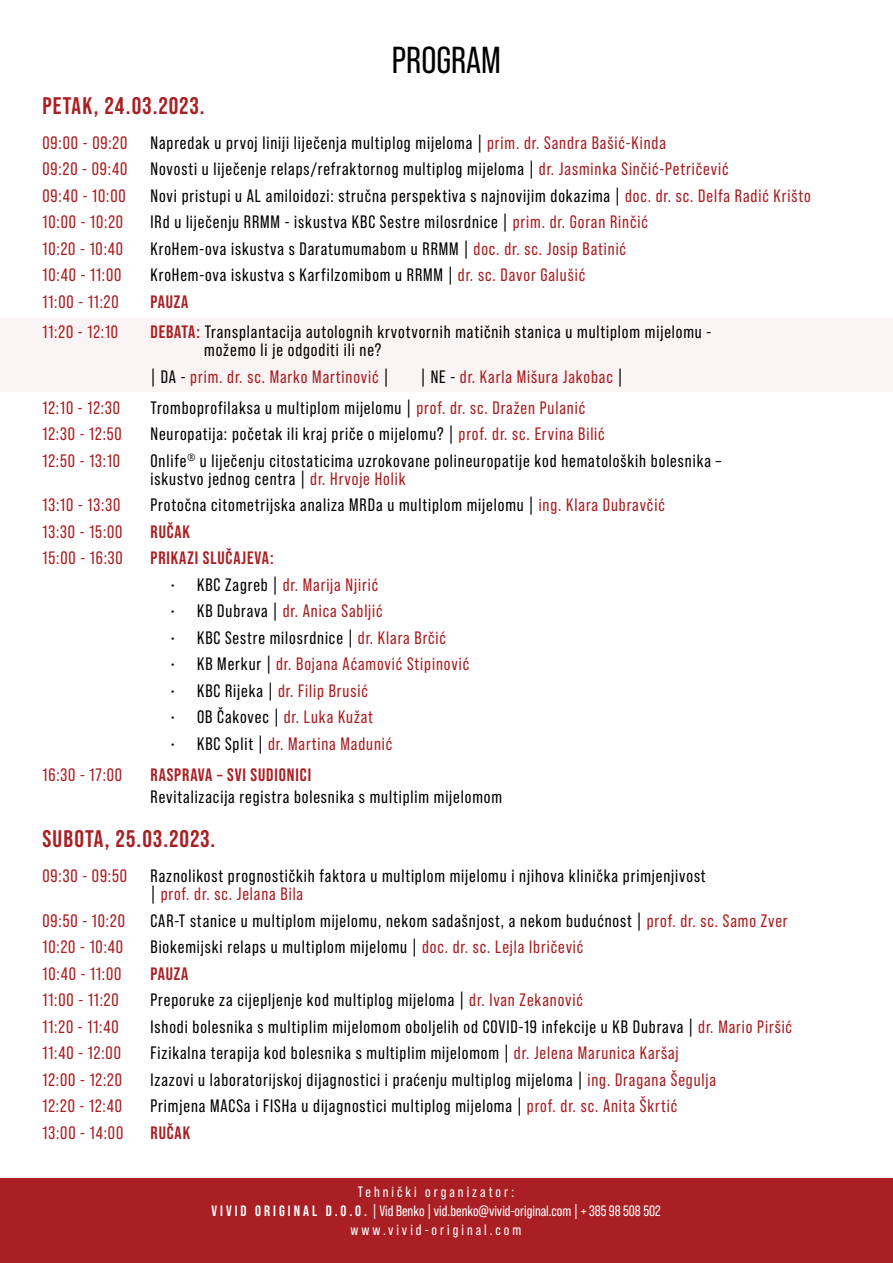
<style>
.page{position:relative;width:893px;height:1263px;background:#fff}
.page>*{position:absolute;margin:0;border:0;box-sizing:border-box;transform-origin:0 0}
.t1{font:37.5px "Bebas Neue Pro";color:#000}
.t2{font:700 24px "Bebas Neue Pro";letter-spacing:.05em;color:#a91f23}
.t3{font:18px/18px "Bebas Neue Pro";letter-spacing:.05em;color:#000}
.t4{font:18px "Bebas Neue Pro";letter-spacing:.05em;color:#a91f23}
.t5{font:700 18px "Bebas Neue Pro";letter-spacing:.05em;color:#a91f23}
.t6{font:15px/19.2px "Bebas Neue Pro";letter-spacing:.075em;color:#fff;text-align:center}
.s1{color:#a91f23}
.s2{font-weight:700;color:#a91f23}
.s3{color:#000}
.s4{font-weight:700}
</style>
<div class="page">
<div style="left:0;top:1178px;width:893px;height:85px;background:#a91f23"></div>
<div style="left:0;top:318px;width:893px;height:73px;background:#faf4f4"></div>
<h1 class="t1" style="left:392px;top:39px;width:111px">PROGRAM</h1>
<h2 class="t2" style="left:43px;top:92px;width:164px">PETAK, 24.03.2023.</h2>
<p class="t4" style="left:43px;top:132px;width:86px">09:00 - 09:20</p>
<p class="t3" style="left:151px;top:133px;width:517px">Napredak u prvoj liniji liječenja multiplog mijeloma | <span class="s1">prim. dr. Sandra Bašić-Kinda</span></p>
<p class="t4" style="left:43px;top:159px;width:86px">09:20 - 09:40</p>
<p class="t3" style="left:151px;top:160px;width:579px">Novosti u liječenje relaps/refraktornog multiplog mijeloma | <span class="s1">dr. Jasminka Sinčić-Petričević</span></p>
<p class="t4" style="left:43px;top:185px;width:85px">09:40 - 10:00</p>
<p class="t3" style="left:151px;top:186px;width:662px">Novi pristupi u AL amiloidozi: stručna perspektiva s najnovijim dokazima | <span class="s1">doc. dr. sc. Delfa Radić Krišto</span></p>
<p class="t4" style="left:43px;top:212px;width:82px">10:00 - 10:20</p>
<p class="t3" style="left:151px;top:213px;width:499px">IRd u liječenju RRMM - iskustva KBC Sestre milosrdnice | <span class="s1">prim. dr. Goran Rinčić</span></p>
<p class="t4" style="left:43px;top:238px;width:82px">10:20 - 10:40</p>
<p class="t3" style="left:151px;top:239px;width:477px">KroHem-ova iskustva s Daratumumabom u RRMM | <span class="s1">doc. dr. sc. Josip Batinić</span></p>
<p class="t4" style="left:43px;top:265px;width:80px">10:40 - 11:00</p>
<p class="t3" style="left:151px;top:266px;width:436px">KroHem-ova iskustva s Karfilzomibom u RRMM | <span class="s1">dr. sc. Davor Galušić</span></p>
<p class="t4" style="left:43px;top:291px;width:78px">11:00 - 11:20</p>
<p class="t5" style="left:151px;top:291px;width:39px">PAUZA</p>
<p class="t4" style="left:43px;top:322px;width:77px">11:20 - 12:10</p>
<p class="t3" style="left:204px;top:323px;width:509px;text-indent:-54px"><span class="s2">DEBATA:</span> Transplantacija autolognih krvotvornih matičnih stanica u multiplom mijelomu - možemo li je odgoditi ili ne?</p>
<p class="t4" style="left:151px;top:367px;width:240px"><span class="s3">| DA -</span> prim. dr. sc. Marko Martinović <span class="s3">|</span></p>
<p class="t4" style="left:421px;top:367px;width:204px"><span class="s3">| NE -</span> dr. Karla Mišura Jakobac <span class="s3">|</span></p>
<p class="t4" style="left:43px;top:397px;width:79px">12:10 - 12:30</p>
<p class="t3" style="left:151px;top:398px;width:436px">Tromboprofilaksa u multiplom mijelomu | <span class="s1">prof. dr. sc. Dražen Pulanić</span></p>
<p class="t4" style="left:43px;top:424px;width:81px">12:30 - 12:50</p>
<p class="t3" style="left:151px;top:425px;width:456px">Neuropatija: početak ili kraj priče o mijelomu? | <span class="s1">prof. dr. sc. Ervina Bilić</span></p>
<p class="t4" style="left:43px;top:450px;width:79px">12:50 - 13:10</p>
<p class="t3" style="left:151px;top:451px;width:572px">Onlife<sup>®</sup> u liječenju citostaticima uzrokovane polineuropatije kod hematoloških bolesnika – iskustvo jednog centra | <span class="s1">dr. Hrvoje Holik</span></p>
<p class="t4" style="left:43px;top:495px;width:79px">13:10 - 13:30</p>
<p class="t3" style="left:151px;top:496px;width:516px">Protočna citometrijska analiza MRDa u multiplom mijelomu | <span class="s1">ing. Klara Dubravčić</span></p>
<p class="t4" style="left:43px;top:521px;width:81px">13:30 - 15:00</p>
<p class="t5" style="left:151px;top:521px;width:41px">RUČAK</p>
<p class="t4" style="left:43px;top:548px;width:82px">15:00 - 16:30</p>
<p class="t5" style="left:151px;top:548px;width:125px">PRIKAZI SLUČAJEVA:</p>
<p class="t4" style="left:170px;top:574px;width:210px"><span class="s3">• KBC Zagreb |</span> dr. Marija Njirić</p>
<p class="t4" style="left:170px;top:601px;width:214px"><span class="s3">• KB Dubrava |</span> dr. Anica Sabljić</p>
<p class="t3" style="left:170px;top:628px;width:277px">• KBC Sestre milosrdnice | <span class="s1">dr. Klara Brčić</span></p>
<p class="t4" style="left:170px;top:654px;width:301px"><span class="s3">• KB Merkur |</span> dr. Bojana Aćamović Stipinović</p>
<p class="t4" style="left:170px;top:680px;width:199px"><span class="s3">• KBC Rijeka |</span> dr. Filip Brusić</p>
<p class="t4" style="left:170px;top:707px;width:204px"><span class="s3">• OB Čakovec |</span> dr. Luka Kužat</p>
<p class="t4" style="left:170px;top:733px;width:224px"><span class="s3">• KBC Split |</span> dr. Martina Madunić</p>
<p class="t4" style="left:43px;top:764px;width:81px">16:30 - 17:00</p>
<p class="t5" style="left:151px;top:764px;width:162px">RASPRAVA – SVI SUDIONICI</p>
<p class="t3" style="left:151px;top:787px;width:353px">Revitalizacija registra bolesnika s multiplim mijelomom</p>
<h2 class="t2" style="left:43px;top:825px;width:174px">SUBOTA, 25.03.2023.</h2>
<p class="t4" style="left:43px;top:866px;width:86px">09:30 - 09:50</p>
<p class="t3" style="left:151px;top:867px;width:557px">Raznolikost prognostičkih faktora u multiplom mijelomu i njihova klinička primjenjivost | <span class="s1">prof. dr. sc. Jelana Bila</span></p>
<p class="t4" style="left:43px;top:910px;width:84px">09:50 - 10:20</p>
<p class="t3" style="left:151px;top:911px;width:639px">CAR-T stanice u multiplom mijelomu, nekom sadašnjost, a nekom budućnost | <span class="s1">prof. dr. sc. Samo Zver</span></p>
<p class="t4" style="left:43px;top:937px;width:82px">10:20 - 10:40</p>
<p class="t3" style="left:151px;top:938px;width:434px">Biokemijski relaps u multiplom mijelomu | <span class="s1">doc. dr. sc. Lejla Ibričević</span></p>
<p class="t4" style="left:43px;top:963px;width:80px">10:40 - 11:00</p>
<p class="t5" style="left:151px;top:963px;width:39px">PAUZA</p>
<p class="t4" style="left:43px;top:990px;width:78px">11:00 - 11:20</p>
<p class="t3" style="left:151px;top:991px;width:434px">Preporuke za cijepljenje kod multiplog mijeloma | <span class="s1">dr. Ivan Zekanović</span></p>
<p class="t4" style="left:43px;top:1016px;width:78px">11:20 - 11:40</p>
<p class="t3" style="left:151px;top:1017px;width:643px">Ishodi bolesnika s multiplim mijelomom oboljelih od COVID-19 infekcije u KB Dubrava | <span class="s1">dr. Mario Piršić</span></p>
<p class="t4" style="left:43px;top:1043px;width:80px">11:40 - 12:00</p>
<p class="t3" style="left:151px;top:1044px;width:530px">Fizikalna terapija kod bolesnika s multiplim mijelomom | <span class="s1">dr. Jelena Marunica Karšaj</span></p>
<p class="t4" style="left:43px;top:1069px;width:81px">12:00 - 12:20</p>
<p class="t3" style="left:151px;top:1070px;width:567px">Izazovi u laboratorijskoj dijagnostici i praćenju multiplog mijeloma | <span class="s1">ing. Dragana Šegulja</span></p>
<p class="t4" style="left:43px;top:1096px;width:81px">12:20 - 12:40</p>
<p class="t3" style="left:151px;top:1097px;width:528px">Primjena MACSa i FISHa u dijagnostici multiplog mijeloma | <span class="s1">prof. dr. sc. Anita Škrtić</span></p>
<p class="t4" style="left:43px;top:1122px;width:82px">13:00 - 14:00</p>
<p class="t5" style="left:151px;top:1122px;width:41px">RUČAK</p>
<p class="t6" style="left:211px;top:1182px;width:451px">Tehnički organizator:<br><span class="s4">V I V I D O R I G I N A L D . O . O .</span> | Vid Benko | vid.benko@vivid-original.com | + 385 98 508 502 www.vivid-original.com</p>
</div>
